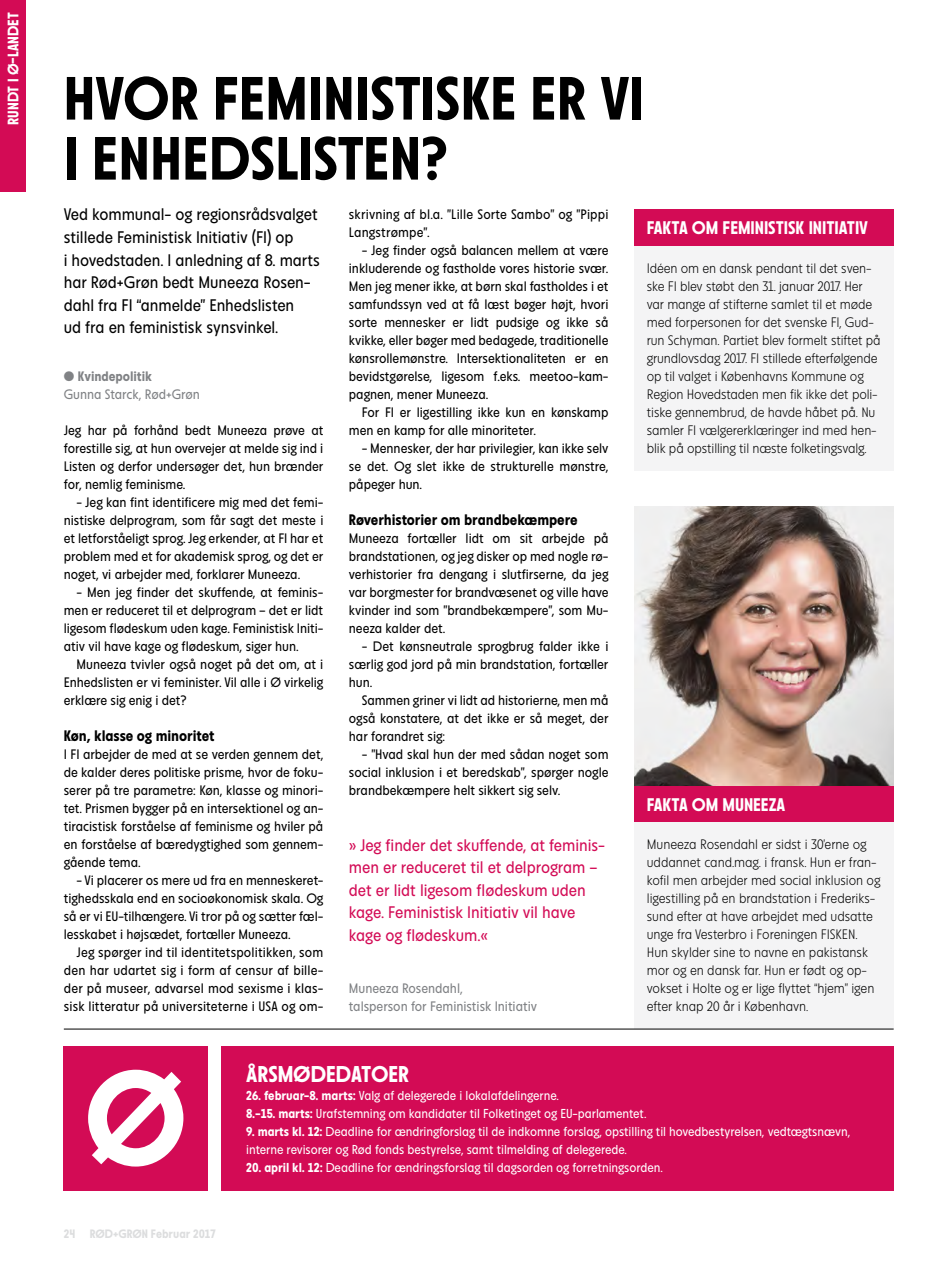
<style>
.page{position:relative;width:949px;height:1276px;background:#fff}
.page>*{position:absolute;margin:0;border:0;box-sizing:border-box;transform-origin:0 0}
.t1{font:700 60px/60px "Maj";letter-spacing:.005em;color:#000}
.t2{font:700 22.5px "Maj";letter-spacing:-.005em;color:#fff}
.t3{font:700 18px "Maj";letter-spacing:-.005em;color:#fff}
.t4{font:16.5px/22.5px "Maj";letter-spacing:-.005em;color:#000}
.t5{font:16.5px/22.5px "Maj";letter-spacing:-.005em;color:#d30b55}
.t6{font:700 15px "Maj";letter-spacing:-.005em;color:#000}
.t7{font:700 15px "Maj";color:#fff}
.t8{font:13.5px/18px "Maj";letter-spacing:-.005em;color:#000;text-align:justify}
.t9{font:300 13.5px/18px "Maj";letter-spacing:-.01em;color:#000}
.t10{font:13.5px/18px "Maj";letter-spacing:-.005em;color:#808285}
.t11{font:700 13.5px "Maj";letter-spacing:-.005em;color:#808285}
.t12{font:12.75px/18px "Maj";letter-spacing:-.005em;color:#fff}
.t13{font:700 12px "Maj";color:#dcddde}
.s1{font-weight:700}
</style>
<div class="page">
<div style="left:0;top:0;width:26px;height:191px;background:#d30b55"></div>
<div style="left:221px;top:1047px;width:672px;height:144px;background:#d30b55"></div>
<div style="left:634px;top:237px;width:259px;height:234px;background:#f4f4f5"></div>
<div style="left:634px;top:210px;width:259px;height:36px;background:#d30b55"></div>
<div style="left:634px;top:813px;width:259px;height:216px;background:#f4f4f5"></div>
<div style="left:634px;top:786px;width:259px;height:36px;background:#d30b55"></div>
<img style="left:634px;top:507px;width:259px;height:279px">
<hr style="left:64px;top:1028px;width:829px;height:1px;background:#000">
<div style="left:64px;top:1047px;width:144px;height:144px;background:#d30b55"></div>
<svg style="left:88px;top:1069px;width:95px;height:97px"></svg>
<p class="t7" style="left:5px;top:125px;width:114px;rotate:-90deg">RUNDT I Ø-LANDET</p>
<h1 class="t1" style="left:64px;top:70px;width:581px">HVOR FEMINISTISKE ER VI<br>I ENHEDSLISTEN?</h1>
<p class="t4" style="left:64px;top:204px;width:257px">Ved kommunal- og regionsrådsvalget stillede Feministisk Initiativ (FI) op<br>i hovedstaden. I anledning af 8. marts har Rød+Grøn bedt Muneeza Rosen&shy;dahl fra FI “anmelde” Enhedslisten<br>ud fra en feministisk synsvinkel.</p>
<p class="t8" style="left:349px;top:205px;width:261px">skrivning af bl.a. ”Lille Sorte Sambo” og ”Pippi<br>Langstrømpe”.</p>
<p class="t8" style="left:349px;top:241px;width:261px;text-indent:13px">- Jeg finder også balancen mellem at være inkluderende og fastholde vores historie svær.<br>Men jeg mener ikke, at børn skal fastholdes i et samfundssyn ved at få læst bøger højt, hvori sorte mennesker er lidt pudsige og ikke så kvikke, eller bøger med bedagede, traditionelle kønsrollemønstre. Intersektionaliteten er en bevidstgørelse, ligesom f.eks. meetoo-kam&shy;pagnen, mener Muneeza.</p>
<p class="t8" style="left:349px;top:403px;width:261px;text-indent:13px">For FI er ligestilling ikke kun en kønskamp men en kamp for alle minoriteter.</p>
<p class="t8" style="left:349px;top:439px;width:261px;text-indent:13px">- Mennesker, der har privilegier, kan ikke selv se det. Og slet ikke de strukturelle mønstre, påpeger hun.</p>
<p class="t6" style="left:349px;top:511px;width:230px">Røverhistorier om brandbekæmpere</p>
<p class="t8" style="left:349px;top:529px;width:261px">Muneeza fortæller lidt om sit arbejde på brandstationen, og jeg disker op med nogle rø&shy;verhistorier fra dengang i slutfirserne, da jeg var borgmester for brandvæsenet og ville have kvinder ind som ”brandbekæmpere”, som Mu&shy;neeza kalder det.</p>
<p class="t8" style="left:349px;top:637px;width:261px;text-indent:13px">- Det kønsneutrale sprogbrug falder ikke i særlig god jord på min brandstation, fortæller hun.</p>
<p class="t8" style="left:349px;top:691px;width:261px;text-indent:13px">Sammen griner vi lidt ad historierne, men må også konstatere, at det ikke er så meget, der har forandret sig:</p>
<p class="t8" style="left:349px;top:745px;width:261px;text-indent:13px">- ”Hvad skal hun der med sådan noget som social inklusion i et beredskab”, spørger nogle brandbekæmpere helt sikkert sig selv.</p>
<h3 class="t3" style="left:646px;top:218px;width:222px">FAKTA OM FEMINISTISK INITIATIV</h3>
<p class="t9" style="left:646px;top:259px;width:235px">Idéen om en dansk pendant til det sven&shy;ske FI blev støbt den 31. januar 2017. Her var mange af stifterne samlet til et møde med forpersonen for det svenske FI, Gud&shy;run Schyman. Partiet blev formelt stiftet på grundlovsdag 2017. FI stillede efterfølgende op til valget i Københavns Kommune og Region Hovedstaden men fik ikke det poli&shy;tiske gennembrud, de havde håbet på. Nu samler FI vælgererklæringer ind med hen&shy;blik på opstilling til næste folketingsvalg.</p>
<p class="t11" style="left:64px;top:369px;width:90px">• Kvindepolitik</p>
<p class="t10" style="left:64px;top:385px;width:138px">Gunna Starck, Rød+Grøn</p>
<p class="t8" style="left:64px;top:421px;width:261px">Jeg har på forhånd bedt Muneeza prøve at forestille sig, at hun overvejer at melde sig ind i Listen og derfor undersøger det, hun brænder for, nemlig feminisme.</p>
<p class="t8" style="left:64px;top:493px;width:261px;text-indent:13px">- Jeg kan fint identificere mig med det femi&shy;nistiske delprogram, som får sagt det meste i et letforståeligt sprog. Jeg erkender, at FI har et problem med et for akademisk sprog, og det er noget, vi arbejder med, forklarer Muneeza.</p>
<p class="t8" style="left:64px;top:583px;width:261px;text-indent:13px">- Men jeg finder det skuffende, at feminis&shy;men er reduceret til et delprogram – det er lidt ligesom flødeskum uden kage. Feministisk Initi&shy;ativ vil have kage og flødeskum, siger hun.</p>
<p class="t8" style="left:64px;top:655px;width:261px;text-indent:13px">Muneeza tvivler også noget på det om, at i Enhedslisten er vi feminister. Vil alle i Ø virkelig erklære sig enig i det?</p>
<p class="t6" style="left:64px;top:727px;width:152px">Køn, klasse og minoritet</p>
<p class="t8" style="left:64px;top:745px;width:261px">I FI arbejder de med at se verden gennem det, de kalder deres politiske prisme, hvor de foku&shy;serer på tre parametre: Køn, klasse og minori&shy;tet. Prismen bygger på en intersektionel og an&shy;tiracistisk forståelse af feminisme og hviler på en forståelse af bæredygtighed som gennem&shy;gående tema.</p>
<p class="t8" style="left:64px;top:871px;width:261px;text-indent:13px">- Vi placerer os mere ud fra en menneskeret&shy;tighedsskala end en socioøkonomisk skala. Og så er vi EU-tilhængere. Vi tror på og sætter fæl&shy;lesskabet i højsædet, fortæller Muneeza.</p>
<p class="t8" style="left:64px;top:943px;width:261px;text-indent:13px">Jeg spørger ind til identitetspolitikken, som den har udartet sig i form af censur af bille&shy;der på museer, advarsel mod sexisme i klas&shy;sisk litteratur på universiteterne i USA og om-</p>
<h3 class="t3" style="left:646px;top:794px;width:140px">FAKTA OM MUNEEZA</h3>
<p class="t5" style="left:349px;top:834px;width:257px">» Jeg finder det skuffende, at feminis&shy;men er reduceret til et delprogram – det er lidt ligesom flødeskum uden kage. Feministisk Initiativ vil have kage og flødeskum.«</p>
<p class="t10" style="left:349px;top:979px;width:189px">Muneeza Rosendahl,<br>talsperson for Feministisk Initiativ</p>
<p class="t9" style="left:646px;top:835px;width:235px">Muneeza Rosendahl er sidst i 30’erne og uddannet cand.mag. i fransk. Hun er fran&shy;kofil men arbejder med social inklusion og ligestilling på en brandstation i Frederiks&shy;sund efter at have arbejdet med udsatte unge fra Vesterbro i Foreningen FISKEN.<br>Hun skylder sine to navne en pakistansk mor og en dansk far. Hun er født og op&shy;vokset i Holte og er lige flyttet “hjem” igen efter knap 20 år i København.</p>
<p class="t13" style="left:64px;top:1227px;width:153px">24 RØD+GRØN Februar 2017</p>
<h2 class="t2" style="left:246px;top:1062px;width:164px">ÅRSMØDEDATOER</h2>
<p class="t12" style="left:246px;top:1087px;width:401px"><span class="s1">26. februar-8. marts:</span> Valg af delegerede i lokalafdelingerne.<br><span class="s1">8.-15. marts:</span> Urafstemning om kandidater til Folketinget og EU-parlamentet.</p>
<p class="t12" style="left:246px;top:1123px;width:605px"><span class="s1">9. marts kl. 12:</span> Deadline for ændringforslag til de indkomne forslag, opstilling til hovedbestyrelsen, vedtægtsnævn, interne revisorer og Rød fonds bestyrelse, samt tilmelding af delegerede.</p>
<p class="t12" style="left:246px;top:1159px;width:418px"><span class="s1">20. april kl. 12:</span> Deadline for ændringsforslag til dagsorden og forretningsorden.</p>
</div>
